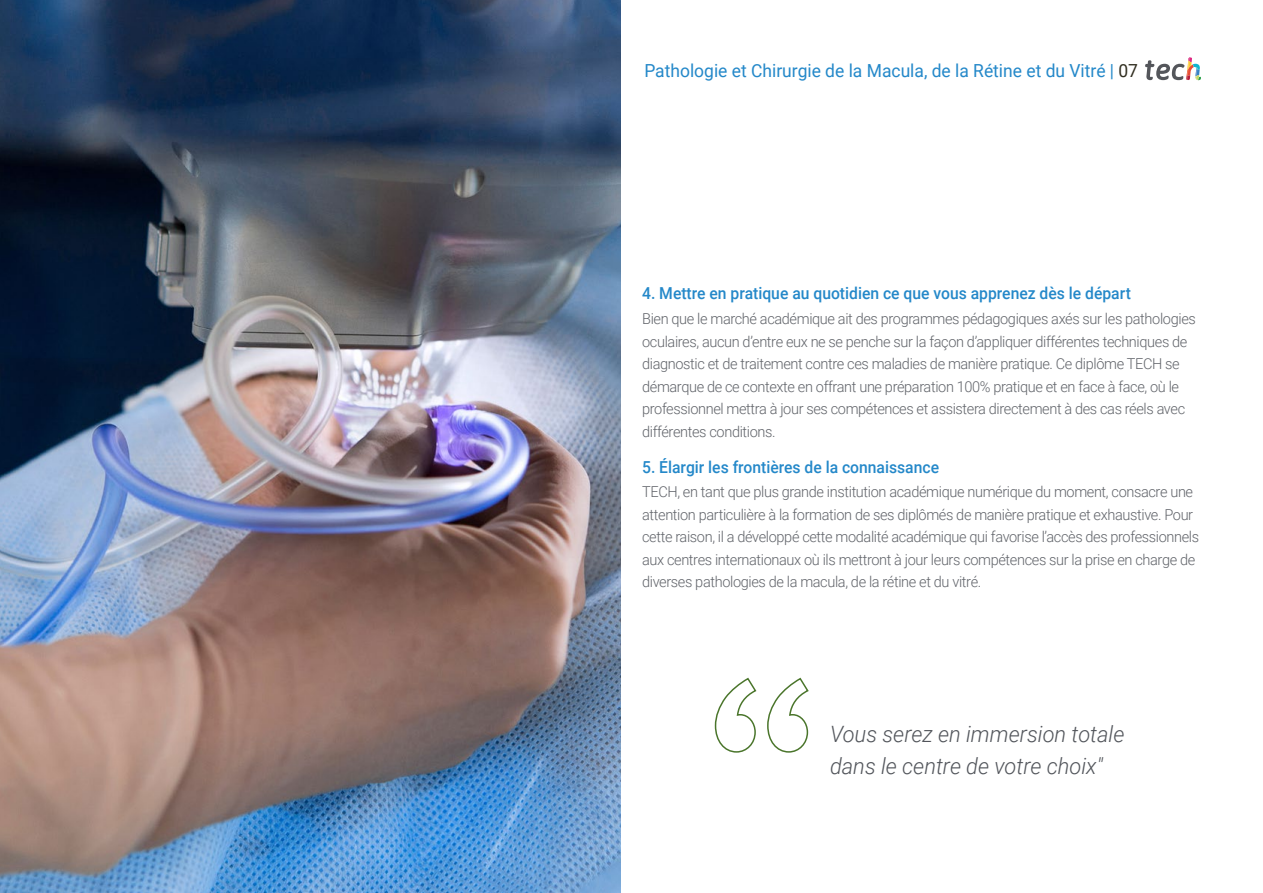
<style>
.page{position:relative;width:1263px;height:893px;background:#fff}
.page>*{position:absolute;margin:0;border:0;box-sizing:border-box;transform-origin:0 0}
.t1{font:italic 300 22.5px/31.5px "Roboto";color:#52555b}
.t2{font:18px "Roboto";color:#2488c9}
.t3{font:500 16.5px "Roboto";color:#2488c9;scale:.95 1}
.t4{font:300 15px/22.5px "Roboto";letter-spacing:-.025em;color:#61646a}
.s1{color:#312e20}
</style>
<div class="page">
<img style="left:0;top:0;width:621px;height:893px">
<svg style="left:714px;top:677px;width:95px;height:76px"></svg>
<svg style="left:1145px;top:57px;width:56px;height:24px"></svg>
<p class="t2" style="left:644px;top:58px;width:495px">Pathologie et Chirurgie de la Macula, de la Rétine et du Vitré | <span class="s1">07</span></p>
<p class="t3" style="left:642px;top:282px;width:516px">4. Mettre en pratique au quotidien ce que vous apprenez dès le départ</p>
<p class="t4" style="left:642px;top:307px;width:555px">Bien que le marché académique ait des programmes pédagogiques axés sur les pathologies oculaires, aucun d’entre eux ne se penche sur la façon d’appliquer différentes techniques de diagnostic et de traitement contre ces maladies de manière pratique. Ce diplôme TECH se démarque de ce contexte en offrant une préparation 100% pratique et en face à face, où le professionnel mettra à jour ses compétences et assistera directement à des cas réels avec différentes conditions.</p>
<p class="t3" style="left:642px;top:455px;width:314px">5. Élargir les frontières de la connaissance</p>
<p class="t4" style="left:642px;top:480px;width:559px">TECH, en tant que plus grande institution académique numérique du moment, consacre une attention particulière à la formation de ses diplômés de manière pratique et exhaustive. Pour cette raison, il a développé cette modalité académique qui favorise l’accès des professionnels aux centres internationaux où ils mettront à jour leurs compétences sur la prise en charge de diverses pathologies de la macula, de la rétine et du vitré.</p>
<h1 class="t1" style="left:830px;top:718px;width:296px">Vous serez en immersion totale dans le centre de votre choix"</h1>
</div>
